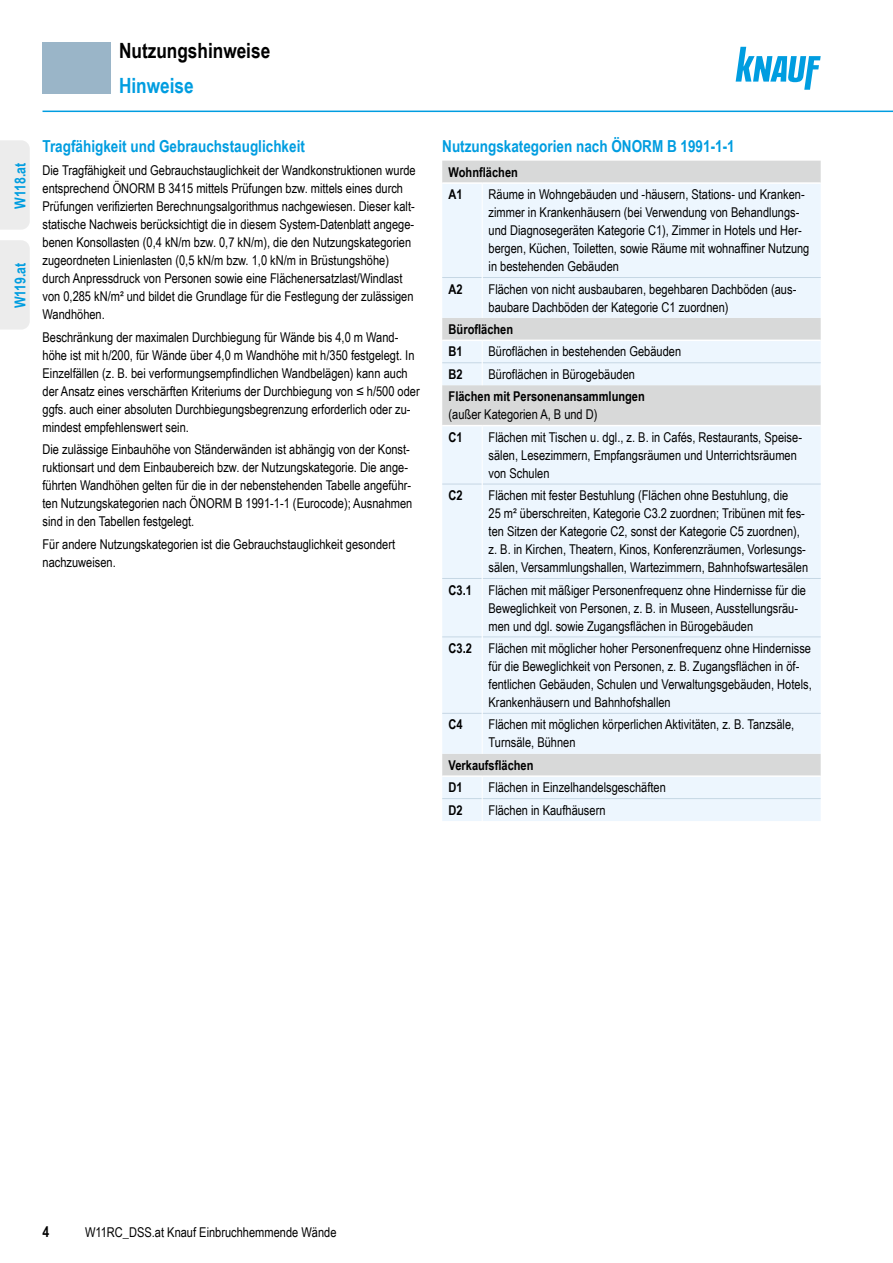
<style>
.page{position:relative;width:893px;height:1263px;background:#fff}
.page>*{position:absolute;margin:0;border:0;box-sizing:border-box;transform-origin:0 0}
.Ue1_Dbl{font:700 21px "Arial Narrow";color:#000}
.Ue2_Dbl{font:700 21px "Arial Narrow";color:#009de0}
.IHV_Ue3_11cyan_Planung_Dbl{font:700 16.5px "Arial Narrow";color:#009de0}
.System_Reiter_Dbl{font:700 15px "Arial Narrow";color:#009de0}
.t1{font:700 15px "Arial Narrow";color:#000}
.Text_Abs_o_Dbl{font:13.5px/18px "Arial Narrow";color:#000}
.Tab_Text_Dbl{font:13.5px/18px "Arial Narrow";color:#000}
.Tab_Kopf_Dbl{font:700 13.5px "Arial Narrow";color:#000}
.Tab_Text_Dbl-2{font:700 13.5px "Arial Narrow";color:#000}
.Tab_Kopf_Dbl-2{font:13.5px "Arial Narrow";color:#000}
</style>
<div class="page">
<div style="left:43px;top:43px;width:68px;height:51px;background:#9ab5c8"></div>
<svg style="left:736px;top:47px;width:85px;height:43px"></svg>
<hr style="left:43px;top:111px;width:850px;height:1px;background:#009de0">
<div style="left:442px;top:161px;width:379px;height:21px;background:#d8d9d9"></div>
<svg style="left:442px;top:184px;width:379px;height:637px;fill:#edf6fe"></svg>
<hr style="left:442px;top:277px;width:40px;height:1px;background:#c6d7e4">
<hr style="left:483px;top:277px;width:338px;height:1px;background:#c6d7e4">
<hr style="left:482px;top:184px;width:1px;height:93px;background:#fff">
<hr style="left:482px;top:277px;width:1px;height:41px;background:#fff">
<hr style="left:442px;top:362px;width:40px;height:1px;background:#c6d7e4">
<hr style="left:483px;top:362px;width:338px;height:1px;background:#c6d7e4">
<hr style="left:442px;top:484px;width:40px;height:1px;background:#c6d7e4">
<hr style="left:483px;top:484px;width:338px;height:1px;background:#c6d7e4">
<hr style="left:442px;top:578px;width:40px;height:1px;background:#c6d7e4">
<hr style="left:483px;top:578px;width:338px;height:1px;background:#c6d7e4">
<hr style="left:442px;top:636px;width:40px;height:1px;background:#c6d7e4">
<hr style="left:483px;top:636px;width:338px;height:1px;background:#c6d7e4">
<hr style="left:442px;top:713px;width:40px;height:1px;background:#c6d7e4">
<hr style="left:483px;top:713px;width:338px;height:1px;background:#c6d7e4">
<hr style="left:442px;top:798px;width:40px;height:1px;background:#c6d7e4">
<hr style="left:483px;top:798px;width:338px;height:1px;background:#c6d7e4">
<svg style="left:482px;top:341px;width:1px;height:44px"></svg>
<hr style="left:482px;top:426px;width:1px;height:58px;background:#fff">
<hr style="left:482px;top:484px;width:1px;height:94px;background:#fff">
<hr style="left:482px;top:578px;width:1px;height:59px;background:#fff">
<hr style="left:482px;top:637px;width:1px;height:76px;background:#fff">
<hr style="left:482px;top:713px;width:1px;height:41px;background:#fff">
<hr style="left:442px;top:340px;width:40px;height:1px;background:#fff">
<hr style="left:482px;top:340px;width:339px;height:1px;background:#fff">
<hr style="left:442px;top:425px;width:40px;height:1px;background:#fff">
<hr style="left:482px;top:425px;width:339px;height:1px;background:#fff">
<svg style="left:482px;top:777px;width:1px;height:44px"></svg>
<hr style="left:442px;top:775px;width:40px;height:2px;background:#fff">
<hr style="left:482px;top:775px;width:339px;height:2px;background:#fff">
<div style="left:0;top:240px;width:30px;height:90px;background:#ececec"></div>
<div style="left:0;top:140px;width:30px;height:90px;background:#ececec"></div>
<p class="Ue1_Dbl" style="left:119px;top:34px;width:153px">Nutzungshinweise</p>
<p class="Ue2_Dbl" style="left:119px;top:70px;width:76px">Hinweise</p>
<p class="System_Reiter_Dbl" style="left:9px;top:209px;width:47px;rotate:-90deg">W118.at</p>
<p class="System_Reiter_Dbl" style="left:9px;top:308px;width:47px;rotate:-90deg">W119.at</p>
<p class="IHV_Ue3_11cyan_Planung_Dbl" style="left:43px;top:134px;width:264px">Tragfähigkeit und Gebrauchstauglichkeit</p>
<p class="Text_Abs_o_Dbl" style="left:43px;top:161px;width:375px">Die Tragfähigkeit und Gebrauchstauglichkeit der Wandkonstruktionen wurde entsprechend ÖNORM B 3415 mittels Prüfungen bzw. mittels eines durch Prüfungen verifizierten Berechnungsalgorithmus nachgewiesen. Dieser kalt&shy;statische Nachweis berücksichtigt die in diesem System-Datenblatt angege&shy;benen Konsollasten (0,4 kN/m bzw. 0,7 kN/m), die den Nutzungskategorien zugeordneten Linienlasten (0,5 kN/m bzw. 1,0 kN/m in Brüstungshöhe) durch Anpressdruck von Personen sowie eine Flächenersatzlast/Windlast von 0,285 kN/m² und bildet die Grundlage für die Festlegung der zulässigen Wandhöhen.</p>
<p class="Text_Abs_o_Dbl" style="left:43px;top:327px;width:379px">Beschränkung der maximalen Durchbiegung für Wände bis 4,0 m Wand&shy;höhe ist mit h/200, für Wände über 4,0 m Wandhöhe mit h/350 festgelegt. In Einzelfällen (z. B. bei verformungsempfindlichen Wandbelägen) kann auch der Ansatz eines verschärften Kriteriums der Durchbiegung von ≤ h/500 oder ggfs. auch einer absoluten Durchbiegungsbegrenzung erforderlich oder zu&shy;mindest empfehlenswert sein.</p>
<p class="Text_Abs_o_Dbl" style="left:43px;top:440px;width:371px">Die zulässige Einbauhöhe von Ständerwänden ist abhängig von der Konst&shy;ruktionsart und dem Einbaubereich bzw. der Nutzungskategorie. Die ange&shy;führten Wandhöhen gelten für die in der nebenstehenden Tabelle angeführ&shy;ten Nutzungskategorien nach ÖNORM B 1991-1-1 (Eurocode); Ausnahmen sind in den Tabellen festgelegt.</p>
<p class="Text_Abs_o_Dbl" style="left:43px;top:535px;width:354px">Für andere Nutzungskategorien ist die Gebrauchstauglichkeit gesondert nachzuweisen.</p>
<p class="IHV_Ue3_11cyan_Planung_Dbl" style="left:442px;top:134px;width:294px">Nutzungskategorien nach ÖNORM B 1991-1-1</p>
<p class="Tab_Kopf_Dbl" style="left:449px;top:162px;width:71px">Wohnflächen</p>
<p class="Tab_Text_Dbl-2" style="left:449px;top:184px;width:16px">A1</p>
<p class="Tab_Text_Dbl" style="left:489px;top:185px;width:322px">Räume in Wohngebäuden und -häusern, Stations- und Kranken&shy;zimmer in Krankenhäusern (bei Verwendung von Behandlungs&shy;und Diagnosegeräten Kategorie C1), Zimmer in Hotels und Her&shy;bergen, Küchen, Toiletten, sowie Räume mit wohnaffiner Nutzung in bestehenden Gebäuden</p>
<p class="Tab_Text_Dbl-2" style="left:449px;top:279px;width:16px">A2</p>
<p class="Tab_Text_Dbl" style="left:489px;top:279px;width:309px">Flächen von nicht ausbaubaren, begehbaren Dachböden (aus&shy;baubare Dachböden der Kategorie C1 zuordnen)</p>
<p class="Tab_Kopf_Dbl" style="left:449px;top:319px;width:66px">Büroflächen</p>
<p class="Tab_Text_Dbl-2" style="left:449px;top:341px;width:16px">B1</p>
<p class="Tab_Text_Dbl" style="left:489px;top:342px;width:194px">Büroflächen in bestehenden Gebäuden</p>
<p class="Tab_Text_Dbl-2" style="left:449px;top:364px;width:16px">B2</p>
<p class="Tab_Text_Dbl" style="left:489px;top:365px;width:148px">Büroflächen in Bürogebäuden</p>
<p class="Tab_Kopf_Dbl" style="left:449px;top:386px;width:198px">Flächen mit Personenansammlungen</p>
<p class="Tab_Kopf_Dbl-2" style="left:449px;top:405px;width:150px">(außer Kategorien A, B und D)</p>
<p class="Tab_Text_Dbl-2" style="left:449px;top:427px;width:16px">C1</p>
<p class="Tab_Text_Dbl" style="left:489px;top:427px;width:315px">Flächen mit Tischen u. dgl., z. B. in Cafés, Restaurants, Speise&shy;sälen, Lesezimmern, Empfangsräumen und Unterrichtsräumen von Schulen</p>
<p class="Tab_Text_Dbl-2" style="left:449px;top:485px;width:16px">C2</p>
<p class="Tab_Text_Dbl" style="left:489px;top:486px;width:321px">Flächen mit fester Bestuhlung (Flächen ohne Bestuhlung, die<br>25 m² überschreiten, Kategorie C3.2 zuordnen; Tribünen mit fes&shy;ten Sitzen der Kategorie C2, sonst der Kategorie C5 zuordnen), z. B. in Kirchen, Theatern, Kinos, Konferenzräumen, Vorlesungs&shy;sälen, Versammlungshallen, Wartezimmern, Bahnhofswartesälen</p>
<p class="Tab_Text_Dbl-2" style="left:449px;top:579px;width:25px">C3.1</p>
<p class="Tab_Text_Dbl" style="left:489px;top:580px;width:319px">Flächen mit mäßiger Personenfrequenz ohne Hindernisse für die<br>Beweglichkeit von Personen, z. B. in Museen, Ausstellungsräu&shy;men und dgl. sowie Zugangsflächen in Bürogebäuden</p>
<p class="Tab_Text_Dbl-2" style="left:449px;top:638px;width:25px">C3.2</p>
<p class="Tab_Text_Dbl" style="left:489px;top:639px;width:325px">Flächen mit möglicher hoher Personenfrequenz ohne Hindernisse für die Beweglichkeit von Personen, z. B. Zugangsflächen in öf&shy;fentlichen Gebäuden, Schulen und Verwaltungsgebäuden, Hotels, Krankenhäusern und Bahnhofshallen</p>
<p class="Tab_Text_Dbl-2" style="left:449px;top:714px;width:16px">C4</p>
<p class="Tab_Text_Dbl" style="left:489px;top:715px;width:307px">Flächen mit möglichen körperlichen Aktivitäten, z. B. Tanzsäle,<br>Turnsäle, Bühnen</p>
<p class="Tab_Kopf_Dbl" style="left:449px;top:755px;width:86px">Verkaufsflächen</p>
<p class="Tab_Text_Dbl-2" style="left:449px;top:777px;width:16px">D1</p>
<p class="Tab_Text_Dbl" style="left:489px;top:778px;width:179px">Flächen in Einzelhandelsgeschäften</p>
<p class="Tab_Text_Dbl-2" style="left:449px;top:800px;width:16px">D2</p>
<p class="Tab_Text_Dbl" style="left:489px;top:800px;width:118px">Flächen in Kaufhäusern</p>
<p class="t1" style="left:43px;top:1221px;width:8px">4</p>
<p class="Text_Abs_o_Dbl" style="left:85px;top:1223px;width:253px">W11RC_DSS.at Knauf Einbruchhemmende Wände</p>
</div>
